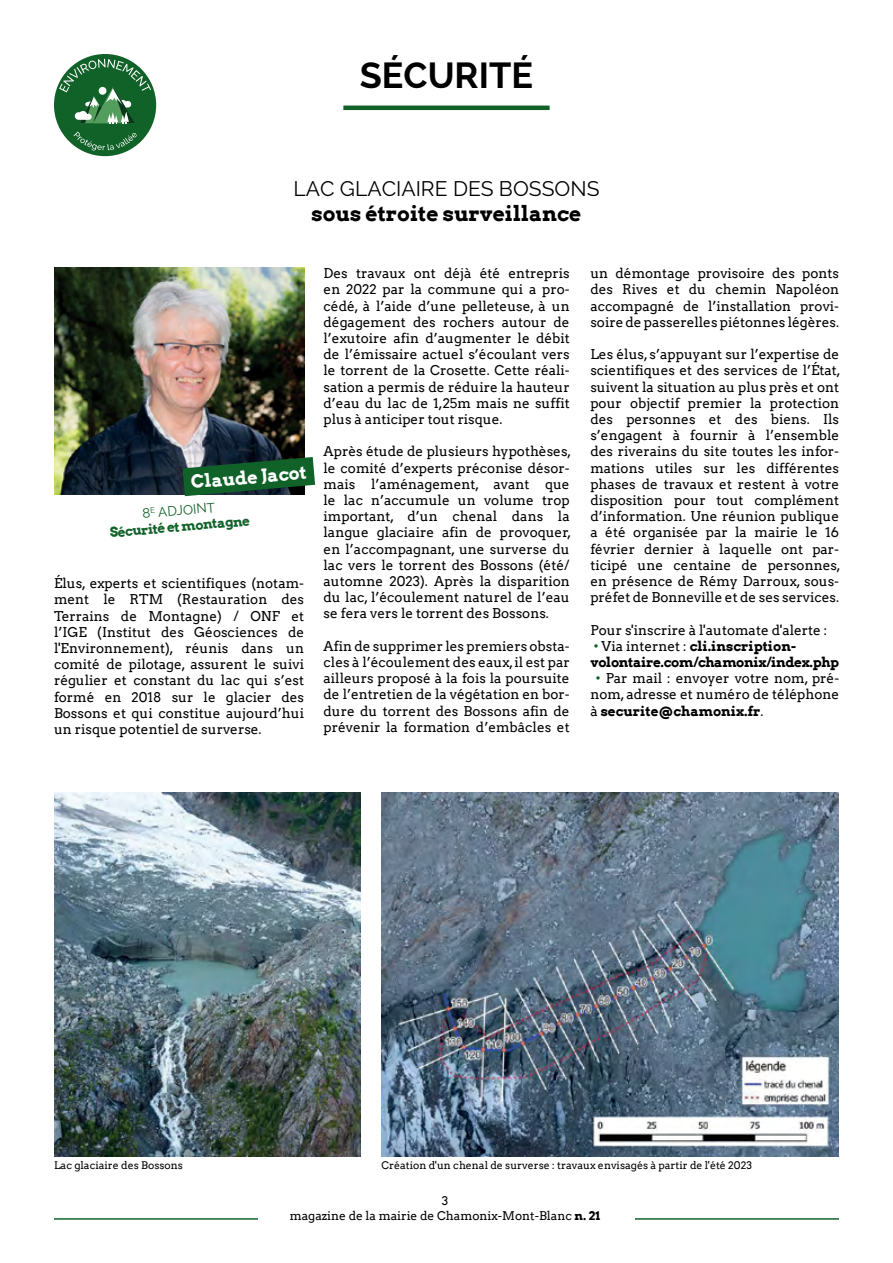
<style>
.page{position:relative;width:893px;height:1263px;background:#fff}
.page>*{position:absolute;margin:0;border:0;box-sizing:border-box;transform-origin:0 0}
.t1{font:700 36px "Raleway";color:#000}
.t2{font:700 21px "Arvo";color:#000}
.t3{font:21px "Raleway";color:#000}
.t4{font:700 18px "Arvo";color:#fff}
.t5{font:13.5px/16.2px "Arvo";color:#000;text-align:justify}
.t6{font:700 13.5px/16.2px "Arvo";letter-spacing:-.025em;color:#000}
.t7{font:700 13.5px "Arvo";color:#116229}
.t8{font:13.5px "Raleway";color:#116229}
.t9{font:12px/15px "Arvo";color:#000;text-align:center}
.t10{font:10.5px "Arvo";color:#000}
.s1{font-weight:400;color:#116229}
.s2{font-weight:400}
.s3{color:#116229}
.s4{font-weight:700}
</style>
<div class="page">
<hr style="left:54px;top:1218px;width:204px;height:2px;background:#116229">
<hr style="left:635px;top:1218px;width:204px;height:2px;background:#116229">
<hr style="left:343px;top:106px;width:207px;height:4px;background:#116229">
<div style="left:54px;top:54px;width:102px;height:102px;background:#116229;border-radius:50%"></div>
<svg style="left:74px;top:132px;width:63px;height:19px"></svg>
<svg style="left:59px;top:59px;width:92px;height:64px"></svg>
<img style="left:54px;top:268px;width:250px;height:226px">
<svg style="left:182px;top:457px;width:133px;height:39px;background:#235f3a"></svg>
<img style="left:54px;top:792px;width:307px;height:365px">
<img style="left:381px;top:792px;width:458px;height:365px">
<h1 class="t1" style="left:360px;top:55px;width:175px">SÉCURITÉ</h1>
<h2 class="t3" style="left:293px;top:177px;width:308px">LAC GLACIAIRE DES BOSSONS</h2>
<h2 class="t2" style="left:312px;top:201px;width:271px">sous étroite surveillance</h2>
<h3 class="t4" style="left:190px;top:471px;width:118px;rotate:-5deg">Claude Jacot</h3>
<p class="t8" style="left:142px;top:506px;width:75px;rotate:-5deg">8<sup>E</sup> ADJOINT</p>
<p class="t7" style="left:109px;top:524px;width:142px;rotate:-5deg">Sécurité et montagne</p>
<p class="t5" style="left:54px;top:575px;width:252px">Élus, experts et scientifiques (notam&shy;ment le RTM (Restauration des Terrains de Montagne) / ONF et l’IGE (Institut des Géosciences de l'Environnement), réunis dans un comité de pilotage, assurent le suivi régulier et constant du lac qui s’est formé en 2018 sur le glacier des Bossons et qui constitue aujourd’hui un risque potentiel de surverse.</p>
<p class="t5" style="left:324px;top:265px;width:248px">Des travaux ont déjà été entrepris en 2022 par la commune qui a pro&shy;cédé, à l’aide d’une pelleteuse, à un dégagement des rochers autour de l’exutoire afin d’augmenter le débit de l’émissaire actuel s’écoulant vers le torrent de la Crosette. Cette réali&shy;sation a permis de réduire la hauteur d’eau du lac de 1,25m mais ne suffit plus à anticiper tout risque.</p>
<p class="t5" style="left:324px;top:443px;width:249px">Après étude de plusieurs hypothèses, le comité d’experts préconise désor&shy;mais l’aménagement, avant que le lac n’accumule un volume trop important, d’un chenal dans la langue glaciaire afin de provoquer, en l’accompagnant, une surverse du lac vers le torrent des Bossons (été/ automne 2023). Après la disparition du lac, l’écoulement naturel de l’eau se fera vers le torrent des Bossons.</p>
<p class="t5" style="left:324px;top:638px;width:248px">Afin de supprimer les premiers obsta&shy;cles à l’écoulement des eaux, il est par ailleurs proposé à la fois la poursuite de l’entretien de la végétation en bor&shy;dure du torrent des Bossons afin de prévenir la formation d’embâcles et</p>
<p class="t5" style="left:590px;top:265px;width:250px">un démontage provisoire des ponts des Rives et du chemin Napoléon accompagné de l’installation provi&shy;soire de passerelles piétonnes légères.</p>
<p class="t5" style="left:590px;top:346px;width:252px">Les élus, s’appuyant sur l’expertise de scientifiques et des services de l’État, suivent la situation au plus près et ont pour objectif premier la protection des personnes et des biens. Ils s’engagent à fournir à l’ensemble des riverains du site toutes les infor&shy;mations utiles sur les différentes phases de travaux et restent à votre disposition pour tout complément d’information. Une réunion publique a été organisée par la mairie le 16 février dernier à laquelle ont par&shy;ticipé une centaine de personnes, en présence de Rémy Darroux, sous&shy;préfet de Bonneville et de ses services.</p>
<p class="t5" style="left:590px;top:622px;width:238px">Pour s'inscrire à l'automate d'alerte :</p>
<p class="t6" style="left:590px;top:638px;width:250px"><span class="s1">•</span> <span class="s2">Via internet :</span> cli.inscription&shy;volontaire.com/chamonix/index.php</p>
<p class="t5" style="left:590px;top:670px;width:250px;text-indent:5px"><span class="s3">•</span> Par mail : envoyer votre nom, pré&shy;nom, adresse et numéro de téléphone à <span class="s4">securite@chamonix.fr</span>.</p>
<p class="t10" style="left:54px;top:1159px;width:130px">Lac glaciaire des Bossons</p>
<p class="t10" style="left:381px;top:1159px;width:372px">Création d'un chenal de surverse : travaux envisagés à partir de l'été 2023</p>
<p class="t9" style="left:290px;top:1193px;width:312px">3<br>magazine de la mairie de Chamonix-Mont-Blanc <span class="s4">n. 21</span></p>
</div>
